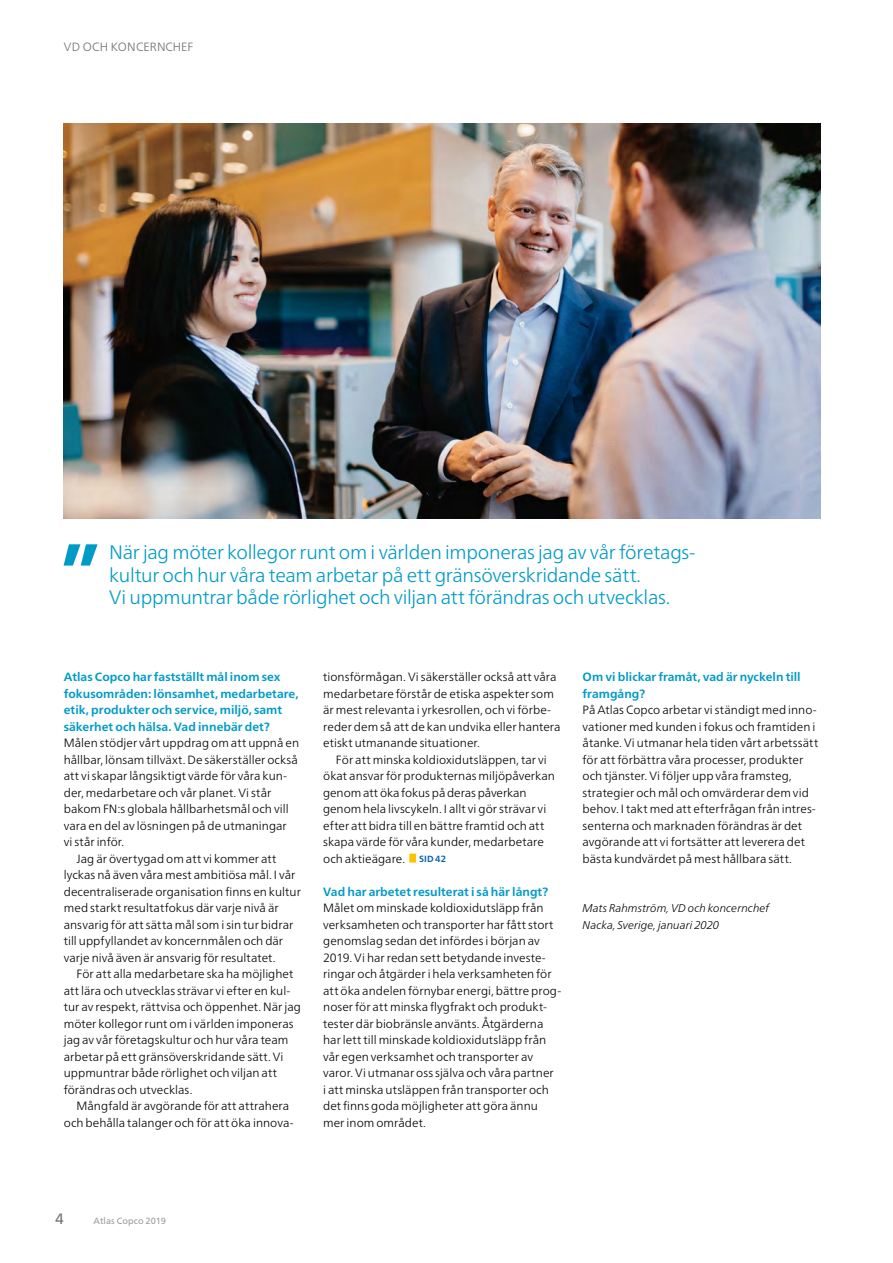
<style>
.page{position:relative;width:893px;height:1263px;background:#fff}
.page>*{position:absolute;margin:0;border:0;box-sizing:border-box;transform-origin:0 0}
.t1{font:300 19.5px/22.5px "Neue Frutiger World";letter-spacing:-.015em;color:#009ac7}
.t2{font:15px "Neue Frutiger World";color:#70706f}
.t3{font:300 12px/16.5px "Neue Frutiger World";color:#000001}
.t4{font:700 12px/16.5px "Neue Frutiger World";letter-spacing:.005em;color:#009ac7}
.t5{font:300 12px "Neue Frutiger World";letter-spacing:.01em;color:#70706f}
.t6{font:italic 300 11.25px/16.5px "Neue Frutiger World";letter-spacing:.005em;color:#000001}
.t7{font:9px "Neue Frutiger World";letter-spacing:.01em;color:#999}
.s1{font-weight:700;font-size:9px;color:#0062ae}
</style>
<div class="page">
<svg style="left:64px;top:544px;width:34px;height:22px"></svg>
<div style="left:409px;top:854px;width:7px;height:9px;background:#fdc300"></div>
<img style="left:64px;top:123px;width:757px;height:396px">
<p class="t5" style="left:64px;top:37px;width:131px">VD OCH KONCERNCHEF</p>
<h1 class="t1" style="left:109px;top:541px;width:588px">När jag möter kollegor runt om i världen imponeras jag av vår företags&shy;kultur och hur våra team arbetar på ett gränsöverskridande sätt.<br>Vi uppmuntrar både rörlighet och viljan att förändras och utvecklas.</h1>
<p class="t4" style="left:64px;top:668px;width:236px">Atlas Copco har fastställt mål inom sex fokusområden: lönsamhet, medarbetare, etik, produkter och service, miljö, samt säkerhet och hälsa. Vad innebär det?</p>
<p class="t3" style="left:64px;top:735px;width:237px">Målen stödjer vårt uppdrag om att uppnå en</p>
<p class="t3" style="left:64px;top:751px;width:236px">hållbar, lönsam tillväxt. De säkerställer också</p>
<p class="t3" style="left:64px;top:768px;width:225px">att vi skapar långsiktigt värde för våra kun-</p>
<p class="t3" style="left:64px;top:784px;width:209px">der, medarbetare och vår planet. Vi står</p>
<p class="t3" style="left:64px;top:801px;width:226px">bakom FN:s globala hållbarhetsmål och vill</p>
<p class="t3" style="left:64px;top:817px;width:225px">vara en del av lösningen på de utmaningar</p>
<p class="t3" style="left:64px;top:834px;width:62px">vi står inför.</p>
<p class="t3" style="left:77px;top:850px;width:202px">Jag är övertygad om att vi kommer att</p>
<p class="t3" style="left:64px;top:867px;width:233px">lyckas nå även våra mest ambitiösa mål. I vår</p>
<p class="t3" style="left:64px;top:883px;width:239px">decentraliserade organisation finns en kultur</p>
<p class="t3" style="left:64px;top:900px;width:216px">med starkt resultatfokus där varje nivå är</p>
<p class="t3" style="left:64px;top:916px;width:231px">ansvarig för att sätta mål som i sin tur bidrar</p>
<p class="t3" style="left:64px;top:933px;width:221px">till uppfyllandet av koncernmålen och där</p>
<p class="t3" style="left:64px;top:949px;width:213px">varje nivå även är ansvarig för resultatet.</p>
<p class="t3" style="left:77px;top:966px;width:218px">För att alla medarbetare ska ha möjlighet</p>
<p class="t3" style="left:64px;top:982px;width:228px">att lära och utvecklas strävar vi efter en kul-</p>
<p class="t3" style="left:64px;top:999px;width:239px">tur av respekt, rättvisa och öppenhet. När jag</p>
<p class="t3" style="left:64px;top:1015px;width:231px">möter kollegor runt om i världen imponeras</p>
<p class="t3" style="left:64px;top:1032px;width:226px">jag av vår företagskultur och hur våra team</p>
<p class="t3" style="left:64px;top:1048px;width:221px">arbetar på ett gränsöverskridande sätt. Vi</p>
<p class="t3" style="left:64px;top:1065px;width:215px">uppmuntrar både rörlighet och viljan att</p>
<p class="t3" style="left:64px;top:1081px;width:130px">förändras och utvecklas.</p>
<p class="t3" style="left:77px;top:1098px;width:214px">Mångfald är avgörande för att attrahera</p>
<p class="t3" style="left:64px;top:1114px;width:231px">och behålla talanger och för att öka innova-</p>
<p class="t3" style="left:323px;top:669px;width:239px">tionsförmågan. Vi säkerställer också att våra medarbetare förstår de etiska aspekter som är mest relevanta i yrkesrollen, och vi förbe&shy;reder dem så att de kan undvika eller hantera etiskt utmanande situationer.</p>
<p class="t3" style="left:323px;top:751px;width:233px;text-indent:13px">För att minska koldioxidutsläppen, tar vi ökat ansvar för produkternas miljöpåverkan genom att öka fokus på deras påverkan genom hela livscykeln. I allt vi gör strävar vi efter att bidra till en bättre framtid och att skapa värde för våra kunder, medarbetare och aktieägare. <span class="s1">SID 42</span></p>
<p class="t4" style="left:323px;top:883px;width:227px">Vad har arbetet resulterat i så här långt?</p>
<p class="t3" style="left:323px;top:900px;width:240px">Målet om minskade koldioxidutsläpp från verksamheten och transporter har fått stort genomslag sedan det infördes i början av 2019. Vi har redan sett betydande investe&shy;ringar och åtgärder i hela verksamheten för att öka andelen förnybar energi, bättre prog&shy;noser för att minska flygfrakt och produkt&shy;tester där biobränsle använts. Åtgärderna har lett till minskade koldioxidutsläpp från vår egen verksamhet och transporter av varor. Vi utmanar oss själva och våra partner<br>i att minska utsläppen från transporter och det finns goda möjligheter att göra ännu mer inom området.</p>
<p class="t4" style="left:583px;top:668px;width:220px">Om vi blickar framåt, vad är nyckeln till framgång?</p>
<p class="t3" style="left:583px;top:702px;width:237px">På Atlas Copco arbetar vi ständigt med inno&shy;vationer med kunden i fokus och framtiden i åtanke. Vi utmanar hela tiden vårt arbetssätt för att förbättra våra processer, produkter och tjänster. Vi följer upp våra framsteg, strategier och mål och omvärderar dem vid behov. I takt med att efterfrågan från intres&shy;senterna och marknaden förändras är det avgörande att vi fortsätter att leverera det bästa kundvärdet på mest hållbara sätt.</p>
<p class="t6" style="left:583px;top:899px;width:188px">Mats Rahmström, VD och koncernchef<br>Nacka, Sverige, januari 2020</p>
<p class="t2" style="left:55px;top:1206px;width:10px">4</p>
<p class="t7" style="left:94px;top:1213px;width:74px">Atlas Copco 2019</p>
</div>
